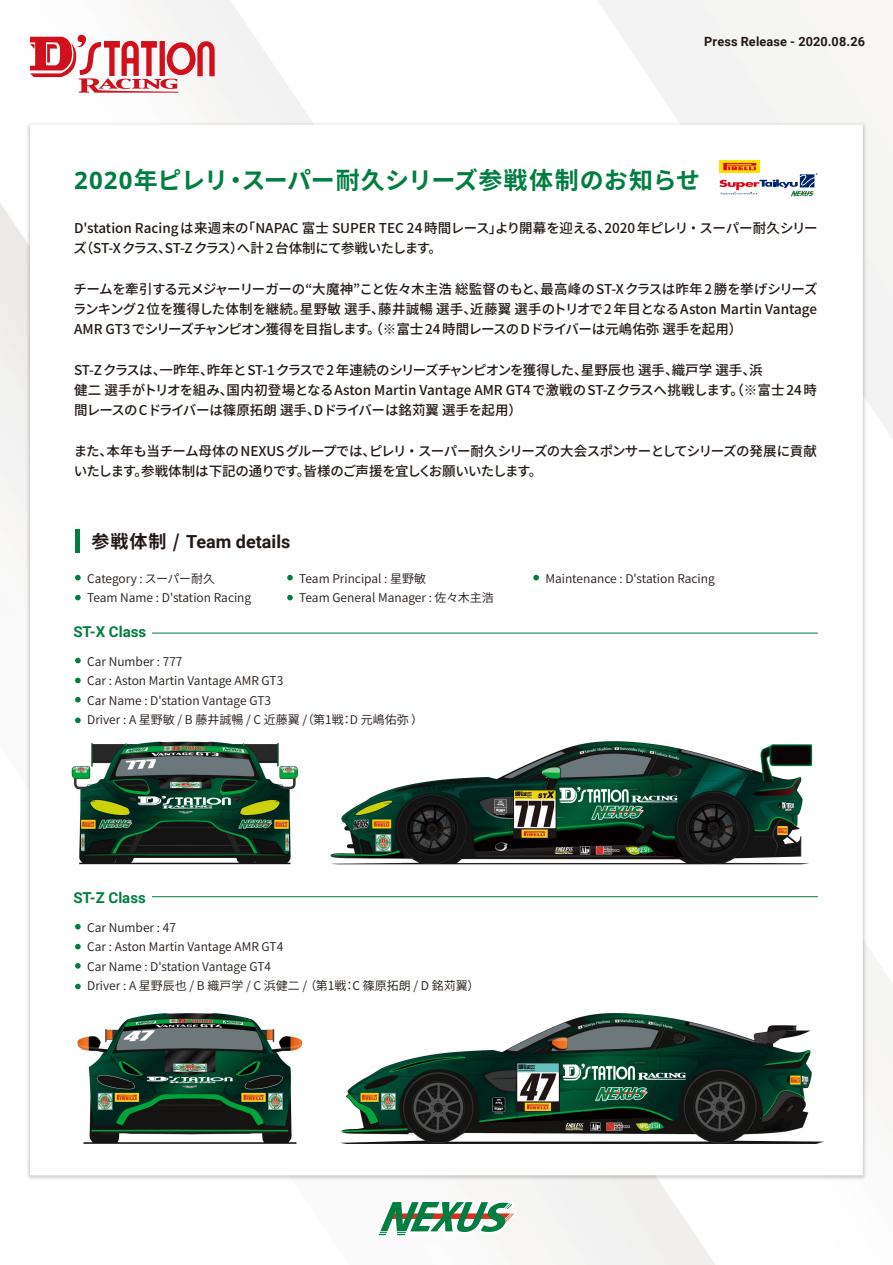
<style>
.page{position:relative;width:893px;height:1265px;background:#fff}
.page>*{position:absolute;margin:0;border:0;box-sizing:border-box;transform-origin:0 0}
.t1{font:700 24px "Spica Neue";letter-spacing:.01em;color:#007e41}
.t2{font:700 18px "Roboto";color:#221815}
.t3{font:700 15px "Roboto";color:#007e41}
.t4{font:500 13.5px/20.2px "Source Han Sans JP";letter-spacing:-.015em;color:#221815}
.t5{font:500 13.5px/20.2px "Source Han Sans JP";letter-spacing:-.04em;color:#221815}
.t6{font:700 12.75px "Roboto";letter-spacing:.01em;color:#221815}
.t7{font:12px/19.5px "Source Han Sans JP";color:#221815}
.s1{font-family:"Source Han Sans JP"}
</style>
<div class="page">
<img style="left:25px;top:121px;width:843px;height:1062px">
<div style="left:30px;top:125px;width:832px;height:1050px;background:#fff"></div>
<svg style="left:376px;top:1199px;width:140px;height:38px"></svg>
<img style="left:71px;top:741px;width:742px;height:124px">
<img style="left:77px;top:1013px;width:747px;height:131px">
<svg style="left:30px;top:33px;width:185px;height:60px"></svg>
<hr style="left:75px;top:529px;width:4px;height:24px;background:#007e41">
<svg style="left:75px;top:575px;width:6px;height:5px"></svg>
<svg style="left:75px;top:595px;width:6px;height:5px"></svg>
<svg style="left:75px;top:657px;width:6px;height:6px"></svg>
<svg style="left:75px;top:677px;width:6px;height:6px"></svg>
<svg style="left:75px;top:697px;width:6px;height:5px"></svg>
<svg style="left:75px;top:717px;width:6px;height:6px"></svg>
<svg style="left:287px;top:575px;width:6px;height:5px"></svg>
<svg style="left:287px;top:595px;width:6px;height:5px"></svg>
<svg style="left:533px;top:575px;width:6px;height:5px"></svg>
<hr style="left:152px;top:632px;width:665px;height:1px;background:#007e41">
<svg style="left:75px;top:924px;width:6px;height:5px"></svg>
<svg style="left:75px;top:943px;width:6px;height:6px"></svg>
<svg style="left:75px;top:963px;width:6px;height:5px"></svg>
<svg style="left:75px;top:983px;width:6px;height:6px"></svg>
<hr style="left:152px;top:896px;width:665px;height:1px;background:#007e41">
<div style="left:719px;top:160px;width:41px;height:13px;background:#ffe100"></div>
<svg style="left:719px;top:163px;width:98px;height:34px"></svg>
<p class="t6" style="left:704px;top:32px;width:162px">Press Release - 2020.08.26</p>
<h1 class="t1" style="left:74px;top:162px;width:627px">2020年ピレリ・スーパー耐久シリーズ参戦体制のお知らせ</h1>
<p class="t4" style="left:74px;top:218px;width:745px">D'station Racing は来週末の「NAPAC 富士 SUPER TEC 24 時間レース」より開幕を迎える、2020 年ピレリ・スーパー耐久シリーズ（ST-Xクラス、ST-Zクラス）へ計 2 台体制にて参戦いたします。</p>
<p class="t4" style="left:73px;top:279px;width:746px;text-align:justify">チームを牽引する元メジャーリーガーの“大魔神”こと佐々木主浩 総監督のもと、最高峰のST-Xクラスは昨年 2 勝を挙げシリーズランキング2 位を獲得した体制を継続。星野敏 選手、藤井誠暢 選手、近藤翼 選手のトリオで2 年目となるAston Martin Vantage AMR GT3でシリーズチャンピオン獲得を目指します。（※富士 24 時間レースのDドライバーは元嶋佑弥 選手を起用）</p>
<p class="t4" style="left:74px;top:360px;width:744px">ST-Zクラスは、一昨年、昨年とST-1クラスで2 年連続のシリーズチャンピオンを獲得した、星野辰也 選手、織戸学 選手、浜<br>健二 選手がトリオを組み、国内初登場となるAston Martin Vantage AMR GT4で激戦のST-Zクラスへ挑戦します。（※富士 24 時間レースのCドライバーは篠原拓朗 選手、Dドライバーは銘苅翼 選手を起用）</p>
<p class="t5" style="left:74px;top:441px;width:744px">また、本年も当チーム母体のNEXUSグループでは、ピレリ・スーパー耐久シリーズの大会スポンサーとしてシリーズの発展に貢献いたします。参戦体制は下記の通りです。皆様のご声援を宜しくお願いいたします。</p>
<h2 class="t2" style="left:91px;top:529px;width:200px"><span class="s1">参戦体制 /</span> Team details</h2>
<p class="t7" style="left:87px;top:569px;width:165px">Category : スーパー耐久<br>Team Name : D'station Racing</p>
<p class="t7" style="left:299px;top:569px;width:196px">Team Principal : 星野敏<br>Team General Manager : 佐々木主浩</p>
<p class="t7" style="left:545px;top:569px;width:171px">Maintenance : D'station Racing</p>
<p class="t3" style="left:73px;top:621px;width:74px">ST-X Class</p>
<p class="t7" style="left:87px;top:651px;width:337px">Car Number : 777<br>Car : Aston Martin Vantage AMR GT3<br>Car Name : D'station Vantage GT3<br>Driver : A 星野敏 / B 藤井誠暢 / C 近藤翼 /（第1戦：D 元嶋佑弥 ）</p>
<p class="t3" style="left:73px;top:887px;width:74px">ST-Z Class</p>
<p class="t7" style="left:87px;top:917px;width:393px">Car Number : 47<br>Car : Aston Martin Vantage AMR GT4<br>Car Name : D'station Vantage GT4<br>Driver : A 星野辰也 / B 織戸学 / C 浜健二 / （第1戦：C 篠原拓朗 / D 銘苅翼）</p>
</div>
